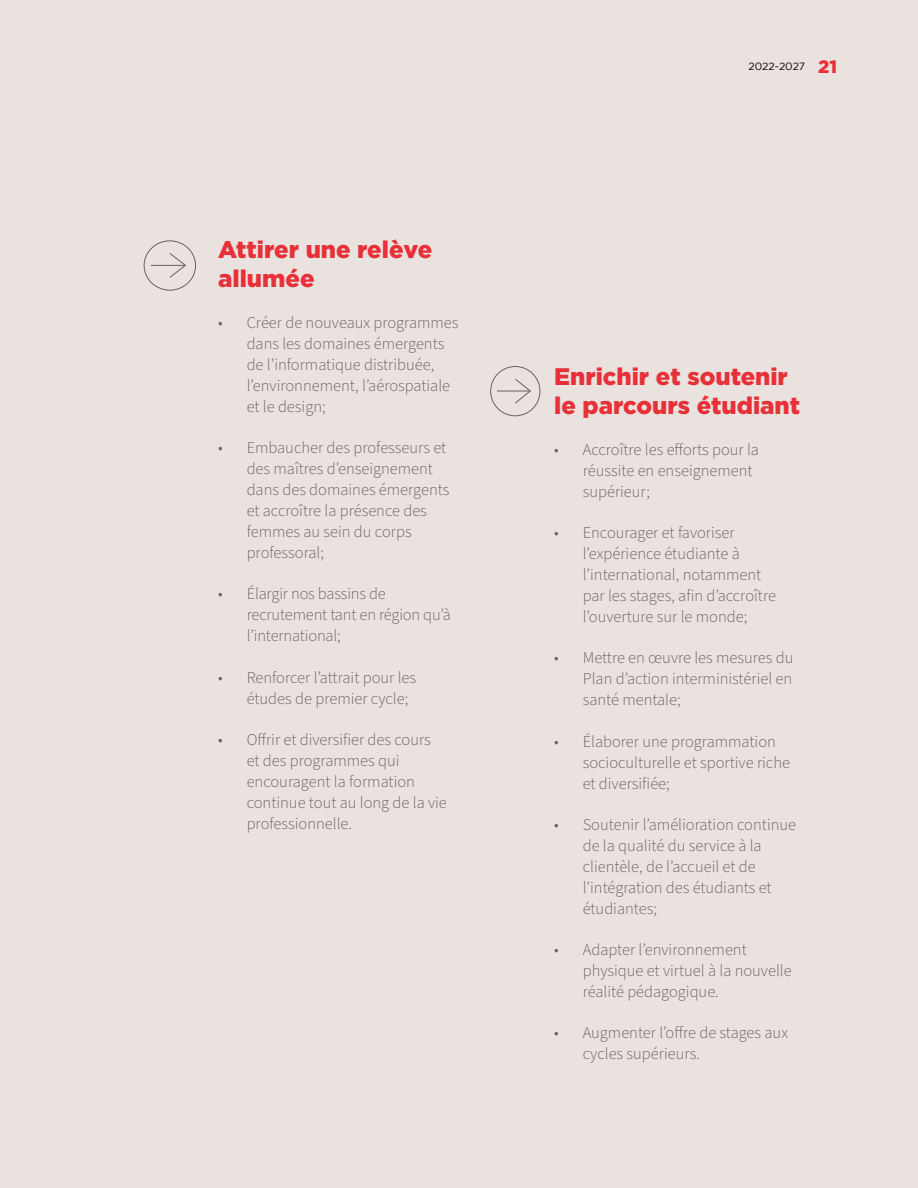
<style>
.page{position:relative;width:918px;height:1188px;background:#eae2de}
.page>*{position:absolute;margin:0;border:0;box-sizing:border-box;transform-origin:0 0}
.t1{font:900 24px/28.8px "Gotham";color:#e73037}
.t2{font:300 16.5px/21px "Source Sans Pro";color:#646363}
.t3{font:10.5px "Gotham";letter-spacing:-.005em;color:#000}
.s1{font-weight:900;font-size:18px;color:#e73037}
</style>
<div class="page">
<hr style="left:151px;top:265px;width:34px;height:1px;background:#646363">
<svg style="left:169px;top:253px;width:17px;height:25px"></svg>
<div style="left:144px;top:240px;width:52px;height:51px;border:1px solid #646363;border-radius:50%"></div>
<hr style="left:497px;top:391px;width:33px;height:1px;background:#646363">
<svg style="left:514px;top:379px;width:17px;height:25px"></svg>
<div style="left:490px;top:366px;width:50px;height:50px;border:1px solid #646363;border-radius:50%"></div>
<h4 class="t1" style="left:218px;top:234px;width:216px">Attirer une relève allumée</h4>
<p class="t2" style="left:247px;top:312px;width:213px;text-indent:-28px">• Créer de nouveaux programmes dans les domaines émergents de l’informatique distribuée, l’environnement, l’aérospatiale et le design;</p>
<p class="t2" style="left:247px;top:438px;width:204px;text-indent:-28px">• Embaucher des professeurs et des maîtres d’enseignement dans des domaines émergents et accroître la présence des femmes au sein du corps professoral;</p>
<p class="t2" style="left:247px;top:584px;width:206px;text-indent:-28px">• Élargir nos bassins de recrutement tant en région qu’à l’international;</p>
<p class="t2" style="left:247px;top:667px;width:171px;text-indent:-28px">• Renforcer l’attrait pour les études de premier cycle;</p>
<p class="t2" style="left:247px;top:729px;width:202px;text-indent:-28px">• Offrir et diversifier des cours et des programmes qui encouragent la formation continue tout au long de la vie professionnelle.</p>
<p class="t3" style="left:748px;top:60px;width:90px">2022-2027 <span class="s1">21</span></p>
<h4 class="t1" style="left:554px;top:361px;width:247px">Enrichir et soutenir le parcours étudiant</h4>
<p class="t2" style="left:583px;top:439px;width:178px;text-indent:-28px">• Accroître les efforts pour la réussite en enseignement supérieur;</p>
<p class="t2" style="left:583px;top:523px;width:195px;text-indent:-28px">• Encourager et favoriser l’expérience étudiante à l’international, notamment par les stages, afin d’accroître l’ouverture sur le monde;</p>
<p class="t2" style="left:583px;top:648px;width:212px;text-align:justify;text-indent:-28px">• Mettre en œuvre les mesures du Plan d’action interministériel en santé mentale;</p>
<p class="t2" style="left:583px;top:731px;width:209px;text-indent:-28px">• Élaborer une programmation socioculturelle et sportive riche et diversifiée;</p>
<p class="t2" style="left:583px;top:814px;width:215px;text-indent:-28px">• Soutenir l’amélioration continue de la qualité du service à la clientèle, de l’accueil et de l’intégration des étudiants et étudiantes;</p>
<p class="t2" style="left:583px;top:940px;width:211px;text-indent:-28px">• Adapter l’environnement physique et virtuel à la nouvelle réalité pédagogique.</p>
<p class="t2" style="left:583px;top:1023px;width:207px;text-indent:-28px">• Augmenter l’offre de stages aux cycles supérieurs.</p>
</div>
